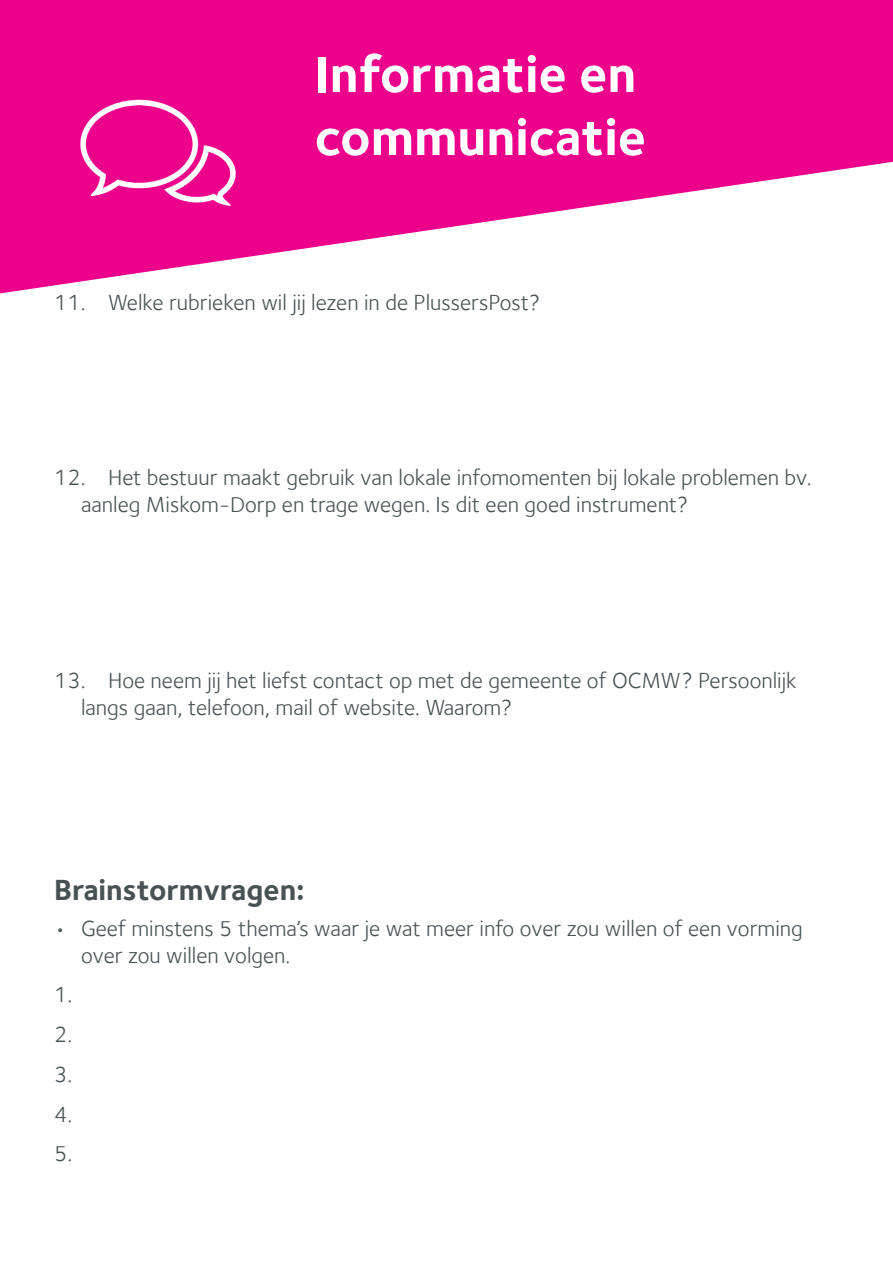
<style>
.page{position:relative;width:893px;height:1263px;background:#fff}
.page>*{position:absolute;margin:0;border:0;box-sizing:border-box;transform-origin:0 0}
.t1{font:700 52.5px/63px "Foundry Sterling";color:#fff}
.t2{font:700 30px "Foundry Sterling";color:#485255}
.t3{font:22.5px/27px "Foundry Sterling";color:#485255}
</style>
<div class="page">
<svg style="left:0;top:0;width:893px;height:293px;fill:#ed028c"></svg>
<img style="left:54px;top:54px;width:207px;height:207px">
<p class="t1" style="left:315px;top:42px;width:333px">Informatie en communicatie</p>
<p class="t3" style="left:54px;top:288px;width:488px">11. Welke rubrieken wil jij lezen in de PlussersPost?</p>
<p class="t3" style="left:81px;top:464px;width:732px;text-indent:-27px">12. Het bestuur maakt gebruik van lokale infomomenten bij lokale problemen bv. aanleg Miskom-Dorp en trage wegen. Is dit een goed instrument?</p>
<p class="t3" style="left:81px;top:667px;width:717px;text-indent:-27px">13. Hoe neem jij het liefst contact op met de gemeente of OCMW? Persoonlijk langs gaan, telefoon, mail of website. Waarom?</p>
<p class="t2" style="left:54px;top:872px;width:252px">Brainstormvragen:</p>
<p class="t3" style="left:81px;top:914px;width:723px;text-indent:-27px">• Geef minstens 5 thema’s waar je wat meer info over zou willen of een vorming over zou willen volgen.</p>
<p class="t3" style="left:54px;top:981px;width:20px">1.</p>
<p class="t3" style="left:54px;top:1021px;width:20px">2.</p>
<p class="t3" style="left:54px;top:1061px;width:20px">3.</p>
<p class="t3" style="left:54px;top:1100px;width:20px">4.</p>
<p class="t3" style="left:54px;top:1140px;width:20px">5.</p>
</div>
